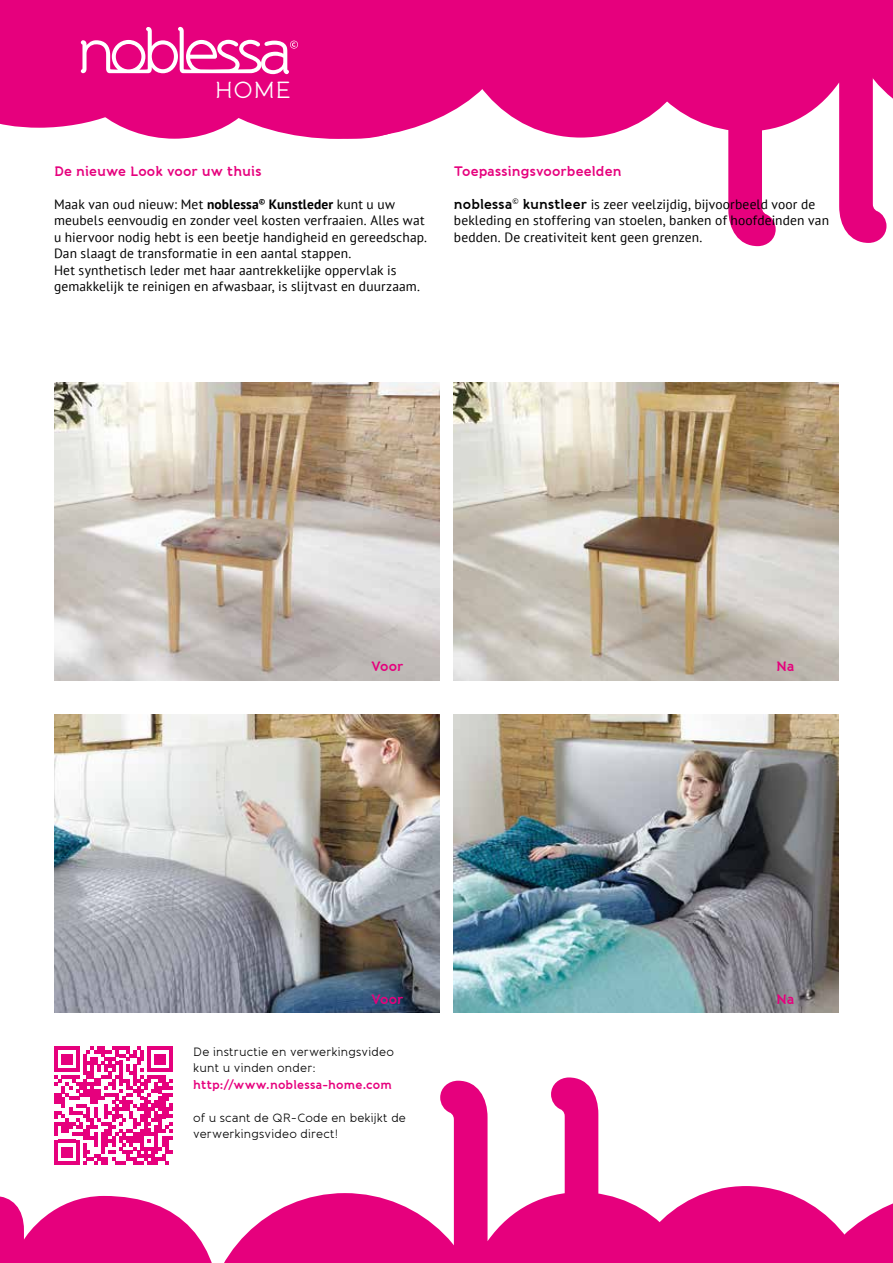
<style>
.page{position:relative;width:893px;height:1263px;background:#fff}
.page>*{position:absolute;margin:0;border:0;box-sizing:border-box;transform-origin:0 0}
.t1{font:23.4px "Banda";color:#fff}
.t2{font:13.5px/16.5px "PT Sans";letter-spacing:.01em;color:#000}
.t3{font:700 13.5px "Banda";letter-spacing:.005em;color:#e6007d}
.t4{font:12px/16.5px "Banda";letter-spacing:.015em;color:#000}
.t5{font:700 12px "Banda";letter-spacing:.01em;color:#e6007d}
.s1{font-weight:700}
.s2{font-family:"Banda";font-weight:700}
</style>
<div class="page">
<svg style="left:886px;top:0;width:7px;height:99px"></svg>
<svg style="left:776px;top:0;width:110px;height:243px;fill:#e6007d"></svg>
<svg style="left:124px;top:0;width:652px;height:246px"></svg>
<div style="left:298px;top:0;width:407px;height:121px;background:#e6007d"></div>
<svg style="left:440px;top:1081px;width:111px;height:182px"></svg>
<svg style="left:551px;top:1077px;width:54px;height:186px;fill:#e6007d"></svg>
<svg style="left:605px;top:1186px;width:288px;height:77px"></svg>
<svg style="left:0;top:1193px;width:504px;height:70px"></svg>
<svg style="left:0;top:0;width:298px;height:128px;background:#e81788"></svg>
<svg style="left:54px;top:1046px;width:119px;height:119px"></svg>
<img style="left:454px;top:383px;width:385px;height:297px">
<img style="left:454px;top:714px;width:385px;height:298px">
<img style="left:54px;top:383px;width:385px;height:297px">
<img style="left:54px;top:714px;width:385px;height:298px">
<h1 class="t1" style="left:215px;top:76px;width:77px">HOME</h1>
<p class="t3" style="left:54px;top:163px;width:209px">De nieuwe Look voor uw thuis</p>
<p class="t2" style="left:54px;top:196px;width:375px">Maak van oud nieuw: Met <span class="s1">noblessa</span><sup>©</sup> <span class="s1">Kunstleder</span> kunt u uw meubels eenvoudig en zonder veel kosten verfraaien. Alles wat u hiervoor nodig hebt is een beetje handigheid en gereedschap.<br>Dan slaagt de transformatie in een aantal stappen.<br>Het synthetisch leder met haar aantrekkelijke oppervlak is gemakkelijk te reinigen en afwasbaar, is slijtvast en duurzaam.</p>
<p class="t3" style="left:454px;top:163px;width:169px">Toepassingsvoorbeelden</p>
<p class="t2" style="left:454px;top:196px;width:377px"><span class="s2">noblessa</span><sup>©</sup> <span class="s2">kunstleer</span> is zeer veelzijdig, bijvoorbeeld voor de bekleding en stoffering van stoelen, banken of hoofdeinden van bedden. De creativiteit kent geen grenzen.</p>
<p class="t3" style="left:371px;top:657px;width:34px">Voor</p>
<p class="t3" style="left:371px;top:991px;width:34px">Voor</p>
<p class="t4" style="left:193px;top:1043px;width:202px">De instructie en verwerkingsvideo kunt u vinden onder:</p>
<p class="t5" style="left:193px;top:1077px;width:200px">http://www.noblessa-home.com</p>
<p class="t4" style="left:193px;top:1109px;width:214px">of u scant de QR-Code en bekijkt de verwerkingsvideo direct!</p>
<p class="t3" style="left:776px;top:657px;width:20px">Na</p>
<p class="t3" style="left:776px;top:991px;width:20px">Na</p>
</div>
